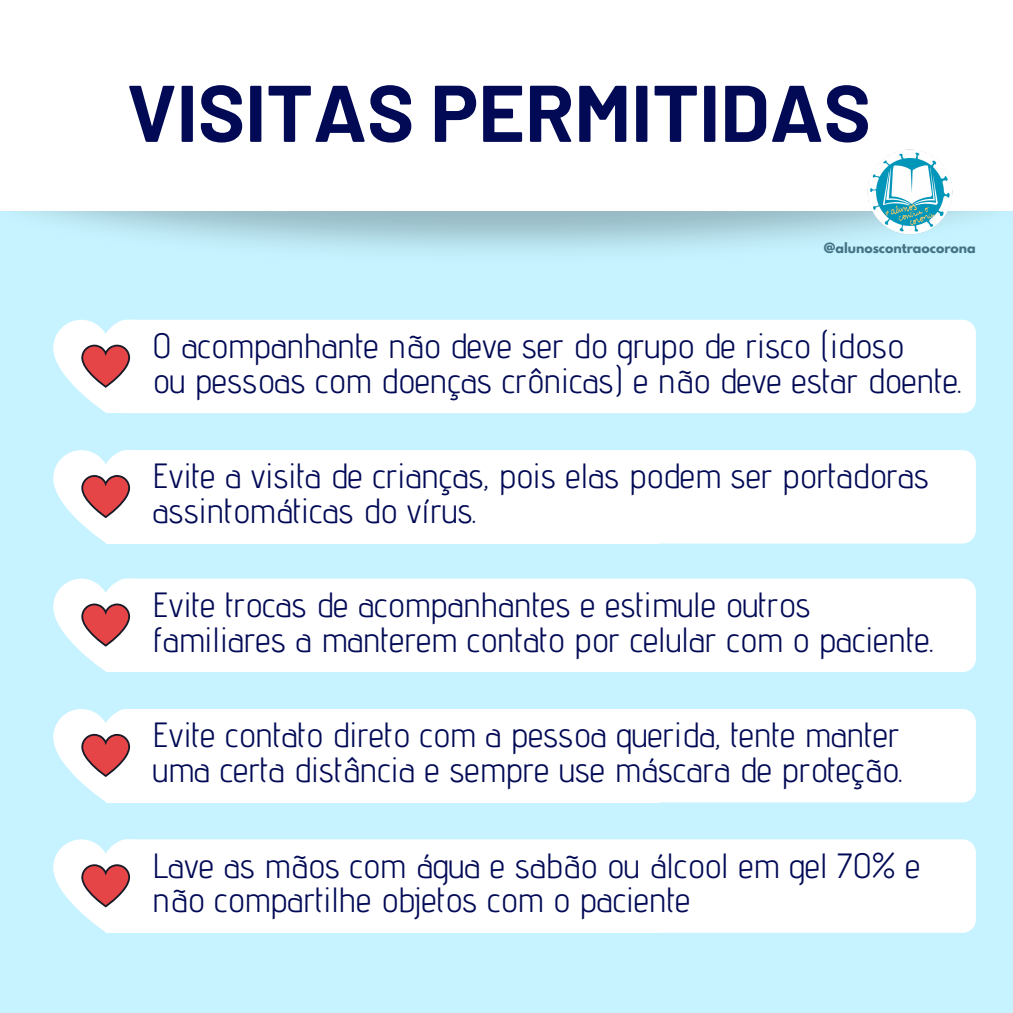
<style>
.page{position:relative;width:1013px;height:1013px;background:#fff}
.page>*{position:absolute;margin:0;border:0;box-sizing:border-box;transform-origin:0 0}
.t1{font:700 80.12px "Barlow";color:#020a56}
.t2{font:35px/34.9px "Advent Pro";color:#020a56}
.t3{font:700 12.62px "League Spartan";color:#467384}
</style>
<div class="page">
<div style="left:0;top:0;width:1012px;height:1012px;background:#c6f3ff"></div>
<img style="left:0;top:210px;width:756px;height:110px">
<div style="left:0;top:0;width:1012px;height:210px;background:#fff"></div>
<div style="left:113px;top:320px;width:862px;height:93px;background:#fff;border-radius:13px"></div>
<svg style="left:53px;top:320px;width:78px;height:92px"></svg>
<div style="left:113px;top:450px;width:862px;height:93px;background:#fff;border-radius:13px"></div>
<svg style="left:53px;top:450px;width:78px;height:93px"></svg>
<div style="left:113px;top:578px;width:862px;height:94px;background:#fff;border-radius:13px"></div>
<svg style="left:53px;top:578px;width:105px;height:93px"></svg>
<div style="left:113px;top:709px;width:862px;height:93px;background:#fff;border-radius:13px"></div>
<svg style="left:53px;top:709px;width:78px;height:92px"></svg>
<div style="left:113px;top:839px;width:862px;height:93px;background:#fff;border-radius:13px"></div>
<svg style="left:53px;top:839px;width:105px;height:93px"></svg>
<img style="left:756px;top:149px;width:256px;height:207px">
<h1 class="t1" style="left:127px;top:62px;width:745px">VISITAS PERMITIDAS</h1>
<p class="t3" style="left:824px;top:241px;width:153px">@alunoscontraocorona</p>
<p class="t2" style="left:153px;top:328px;width:811px">O acompanhante não deve ser do grupo de risco (idoso<br>ou pessoas com doenças crônicas) e não deve estar doente.</p>
<p class="t2" style="left:153px;top:458px;width:778px">Evite a visita de crianças, pois elas podem ser portadoras assintomáticas do vírus.</p>
<p class="t2" style="left:153px;top:586px;width:782px">Evite trocas de acompanhantes e estimule outros familiares a manterem contato por celular com o paciente.</p>
<p class="t2" style="left:153px;top:717px;width:751px">Evite contato direto com a pessoa querida, tente manter uma certa distância e sempre use máscara de proteção.</p>
<p class="t2" style="left:153px;top:847px;width:769px">Lave as mãos com água e sabão ou álcool em gel 70% e não compartilhe objetos com o paciente</p>
</div>
